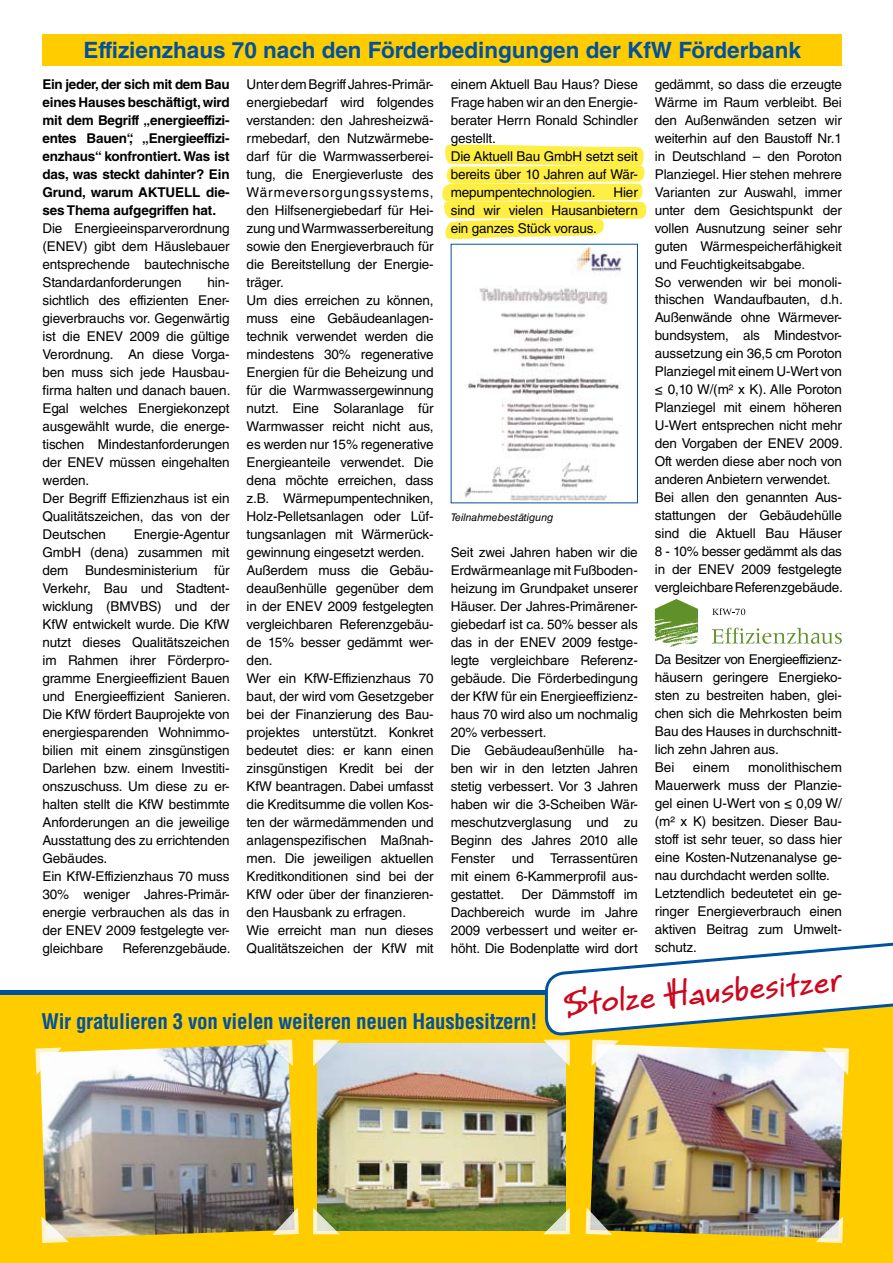
<style>
.page{position:relative;width:893px;height:1263px;background:#fff}
.page>*{position:absolute;margin:0;border:0;box-sizing:border-box;transform-origin:0 0}
.t1{font:700 36px "Bruno JB Std";color:#cd071e}
.t2{font:700 22.5px "Helvetica LT Std";color:#00519e}
.t3{font:700 condensed 21px "Helvetica LT Std";letter-spacing:-.01em;color:#00519e}
.t4{font:13.5px/18px "Helvetica LT Std";letter-spacing:-.01em;color:#000}
.t5{font:700 13.5px/18px "Helvetica LT Std";letter-spacing:-.01em;color:#000;text-align:justify}
.t6{font:italic 10.5px "Helvetica LT Std";color:#000}
</style>
<div class="page">
<svg style="left:442px;top:145px;width:204px;height:94px;background:#fff160"></svg>
<div style="left:0;top:992px;width:893px;height:271px;background:#fc0"></div>
<hr style="left:0;top:990px;width:893px;height:4px;background:#00519e">
<div style="left:43px;top:34px;width:799px;height:32px;background:#fc0"></div>
<img style="left:317px;top:1044px;width:249px;height:186px">
<svg style="left:543px;top:1208px;width:27px;height:26px"></svg>
<svg style="left:313px;top:1040px;width:27px;height:26px"></svg>
<svg style="left:313px;top:1208px;width:27px;height:26px"></svg>
<img style="left:590px;top:1075px;width:255px;height:163px">
<svg style="left:816px;top:1216px;width:27px;height:27px"></svg>
<svg style="left:586px;top:1207px;width:26px;height:28px"></svg>
<img style="left:40px;top:1044px;width:254px;height:194px">
<svg style="left:265px;top:1039px;width:28px;height:27px"></svg>
<svg style="left:272px;top:1207px;width:27px;height:28px"></svg>
<svg style="left:35px;top:1047px;width:27px;height:28px"></svg>
<svg style="left:41px;top:1216px;width:28px;height:27px"></svg>
<svg style="left:543px;top:942px;width:350px;height:133px"></svg>
<svg style="left:655px;top:599px;width:43px;height:48px"></svg>
<svg style="left:712px;top:628px;width:130px;height:16px"></svg>
<svg style="left:712px;top:608px;width:33px;height:7px"></svg>
<img style="left:464px;top:246px;width:159px;height:255px">
<h2 class="t2" style="left:83px;top:36px;width:719px">Effizienzhaus 70 nach den Förderbedingungen der KfW Förderbank</h2>
<p class="t5" style="left:43px;top:75px;width:189px">Ein jeder, der sich mit dem Bau eines Hauses beschäftigt, wird mit dem Begriff „energieeffizi&shy;entes Bauen“, „Energieeffizi&shy;enzhaus“ konfrontiert. Was ist das, was steckt dahinter? Ein Grund, warum AKTUELL die&shy;ses Thema aufgegriffen hat.</p>
<p class="t4" style="left:43px;top:219px;width:189px;text-align:justify">Die Energieeinsparverordnung (ENEV) gibt dem Häuslebauer entsprechende bautechnische Standardanforderungen</p>
<p class="t4" style="left:43px;top:273px;width:189px;text-indent:165px">hin&shy;sichtlich des effizienten Ener&shy;gieverbrauchs vor. Gegenwärtig ist die ENEV 2009 die gültige<br>Verordnung. An diese Vorga&shy;ben muss sich jede Hausbau&shy;firma halten und danach bauen.<br>Egal welches Energiekonzept ausgewählt wurde, die energe&shy;tischen Mindestanforderungen der ENEV müssen eingehalten werden.<br>Der Begriff Effizienzhaus ist ein<br>Qualitätszeichen, das von der<br>Deutschen</p>
<p class="t4" style="left:43px;top:525px;width:189px;text-indent:91px">Energie-Agentur<br>GmbH (dena) zusammen mit dem Bundesministerium für<br>Verkehr, Bau und Stadtent&shy;wicklung (BMVBS) und der<br>KfW entwickelt wurde. Die KfW nutzt dieses Qualitätszeichen im Rahmen ihrer Förderpro&shy;gramme Energieeffizient Bauen und Energieeffizient Sanieren.<br>Die KfW fördert Bauprojekte von energiesparenden Wohnimmo&shy;bilien mit einem zinsgünstigen<br>Darlehen bzw. einem Investiti&shy;onszuschuss. Um diese zu er&shy;halten stellt die KfW bestimmte<br>Anforderungen an die jeweilige<br>Ausstattung des zu errichtenden<br>Gebäudes.<br>Ein KfW-Effizienzhaus 70 muss<br>30% weniger Jahres-Primär&shy;energie verbrauchen als das in der ENEV 2009 festgelegte ver&shy;gleichbare</p>
<p class="t4" style="left:123px;top:939px;width:109px">Referenzgebäude.</p>
<p class="t4" style="left:247px;top:75px;width:189px">Unter dem Begriff Jahres-Primär&shy;energiebedarf wird folgendes verstanden: den Jahresheizwä&shy;rmebedarf, den Nutzwärmebe&shy;darf für die Warmwasserberei&shy;tung, die Energieverluste des<br>Wärmeversorgungssystems, den Hilfsenergiebedarf für Hei&shy;zung und Warmwasserbereitung sowie den Energieverbrauch für die Bereitstellung der Energie&shy;träger.<br>Um dies erreichen zu können, muss eine Gebäudeanlagen&shy;technik verwendet werden die mindestens 30% regenerative<br>Energien für die Beheizung und für die Warmwassergewinnung nutzt. Eine Solaranlage für<br>Warmwasser reicht nicht aus, es werden nur 15% regenerative<br>Energieanteile verwendet. Die dena möchte erreichen, dass z.B. Wärmepumpentechniken,<br>Holz-Pelletsanlagen oder Lüf&shy;tungsanlagen mit Wärmerück&shy;gewinnung eingesetzt werden.<br>Außerdem muss die Gebäu&shy;deaußenhülle gegenüber dem in der ENEV 2009 festgelegten vergleichbaren Referenzgebäu&shy;de 15% besser gedämmt wer&shy;den.<br>Wer ein KfW-Effizienzhaus 70 baut, der wird vom Gesetzgeber bei der Finanzierung des Bau&shy;projektes unterstützt. Konkret bedeutet dies: er kann einen zinsgünstigen Kredit bei der<br>KfW beantragen. Dabei umfasst die Kreditsumme die vollen Kos&shy;ten der wärmedämmenden und anlagenspezifischen Maßnah&shy;men. Die jeweiligen aktuellen<br>Kreditkonditionen sind bei der<br>KfW oder über der finanzieren&shy;den Hausbank zu erfragen.<br>Wie erreicht man nun dieses<br>Qualitätszeichen der KfW mit</p>
<p class="t4" style="left:451px;top:75px;width:189px">einem Aktuell Bau Haus? Diese<br>Frage haben wir an den Energie&shy;berater Herrn Ronald Schindler gestellt.<br>Die Aktuell Bau GmbH setzt seit bereits über 10 Jahren auf Wär&shy;mepumpentechnologien.</p>
<p class="t4" style="left:451px;top:183px;width:189px;text-align:justify;text-indent:163px">Hier sind wir vielen Hausanbietern ein ganzes Stück voraus.</p>
<p class="t6" style="left:451px;top:511px;width:104px">Teilnahmebestätigung</p>
<p class="t4" style="left:451px;top:543px;width:189px">Seit zwei Jahren haben wir die<br>Erdwärmeanlage mit Fußboden&shy;heizung im Grundpaket unserer<br>Häuser. Der Jahres-Primärener&shy;giebedarf ist ca. 50% besser als das in der ENEV 2009 festge&shy;legte vergleichbare Referenz&shy;gebäude. Die Förderbedingung der KfW für ein Energieeffizienz&shy;haus 70 wird also um nochmalig<br>20% verbessert.<br>Die Gebäudeaußenhülle ha&shy;ben wir in den letzten Jahren stetig verbessert. Vor 3 Jahren haben wir die 3-Scheiben Wär&shy;meschutzverglasung und zu<br>Beginn des Jahres 2010 alle<br>Fenster und Terrassentüren mit einem 6-Kammerprofil aus&shy;gestattet.</p>
<p class="t4" style="left:451px;top:885px;width:189px;text-align:justify;text-indent:71px">Der Dämmstoff im Dachbereich wurde im Jahre 2009 verbessert und weiter er&shy;höht. Die Bodenplatte wird dort</p>
<p class="t4" style="left:655px;top:75px;width:189px">gedämmt, so dass die erzeugte<br>Wärme im Raum verbleibt. Bei den Außenwänden setzen wir weiterhin auf den Baustoff Nr.1 in Deutschland – den Poroton<br>Planziegel. Hier stehen mehrere<br>Varianten zur Auswahl, immer unter dem Gesichtspunkt der vollen Ausnutzung seiner sehr guten Wärmespeicherfähigkeit und Feuchtigkeitsabgabe.<br>So verwenden wir bei monoli&shy;thischen Wandaufbauten, d.h.<br>Außenwände ohne Wärmever&shy;bundsystem, als Mindestvor&shy;aussetzung ein 36,5 cm Poroton<br>Planziegel mit einem U-Wert von ≤ 0,10 W/(m² x K). Alle Poroton<br>Planziegel mit einem höheren<br>U-Wert entsprechen nicht mehr den Vorgaben der ENEV 2009.<br>Oft werden diese aber noch von anderen Anbietern verwendet.<br>Bei allen den genannten Aus&shy;stattungen der Gebäudehülle sind die Aktuell Bau Häuser<br>8 - 10% besser gedämmt als das in der ENEV 2009 festgelegte vergleichbare Referenzgebäude.</p>
<p class="t4" style="left:655px;top:651px;width:189px">Da Besitzer von Energieeffizienz&shy;häusern geringere Energieko&shy;sten zu bestreiten haben, glei&shy;chen sich die Mehrkosten beim<br>Bau des Hauses in durchschnitt&shy;lich zehn Jahren aus.<br>Bei</p>
<p class="t4" style="left:655px;top:759px;width:189px;text-indent:93px">monolithischem<br>Mauerwerk muss der Planzie&shy;gel einen U-Wert von ≤ 0,09 W/ (m² x K) besitzen. Dieser Bau&shy;stoff ist sehr teuer, so dass hier eine Kosten-Nutzenanalyse ge&shy;nau durchdacht werden sollte.<br>Letztendlich bedeutetet ein ge&shy;ringer Energieverbrauch einen aktiven Beitrag zum Umwelt&shy;schutz.</p>
<p class="t4" style="left:693px;top:759px;width:38px">einem</p>
<h3 class="t3" style="left:41px;top:1008px;width:498px">Wir gratulieren 3 von vielen weiteren neuen Hausbesitzern!</h3>
<h1 class="t1" style="left:561px;top:980px;width:280px;rotate:-5deg">Stolze Hausbesitzer</h1>
</div>
